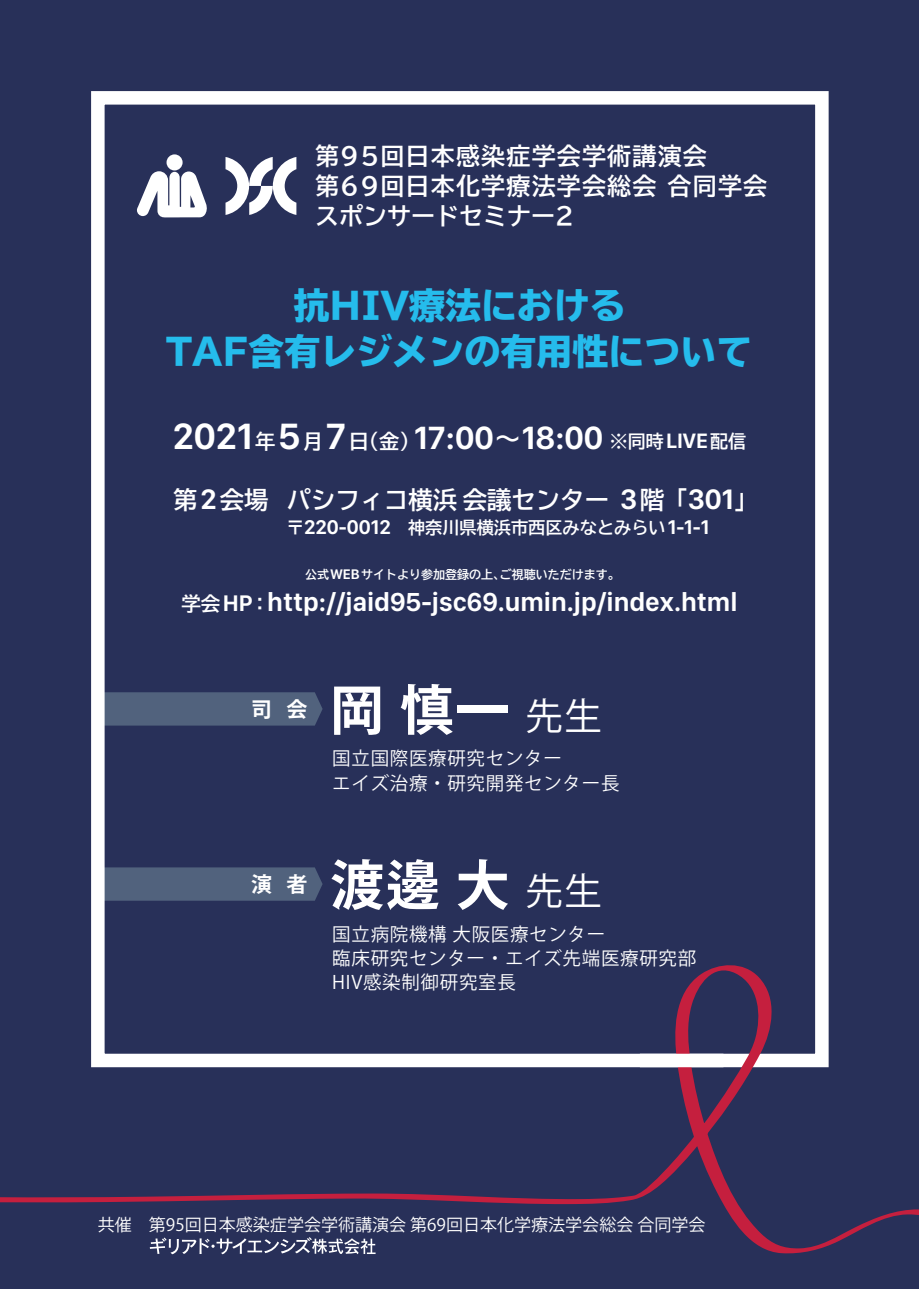
<style>
.page{position:relative;width:919px;height:1289px;background:#fff}
.page>*{position:absolute;margin:0;border:0;box-sizing:border-box;transform-origin:0 0}
.t1{font:700 53.85px "Koz Go Pr 6 N";color:#fff}
.t2{font:800 36px/46.5px "TBUD Go Std";color:#25bcec;text-align:center}
.t3{font:600 33.45px "SF Compact Display";color:#fff}
.t4{font:600 27px "SF Compact Display";color:#fff}
.t5{font:700 24.3px "TBUD Go Std";color:#fff}
.t6{font:700 24px/29.7px "TBUD Go Std";letter-spacing:.05em;color:#fff}
.t7{font:700 21px "Koz Go Pro";color:#fff}
.t8{font:18.45px/24px "Koz Go Pr 6 N";letter-spacing:.04em;color:#fff}
.t9{font:700 17.1px "TBUD Go Std";color:#fff}
.t10{font:16.95px "Koz Go Pr 6 N";color:#fff}
.t11{font:700 12px "TBUD Go Std";color:#fff}
.s1{font-size:37.95px}
.s2{font-family:"TBUD Go Std";font-weight:700;font-size:20.25px}
.s3{font-family:"TBUD Go Std";font-weight:700;font-size:27.9px}
.s4{font-family:"TBUD Go Std";font-weight:700;font-size:18px}
.s5{font-size:21.6px}
.s6{font-family:"SF Compact Display";font-weight:600;font-size:29.25px}
.s7{font-family:"SF Compact Display";font-weight:600;font-size:20.55px}
.s8{font-family:"SF Compact Display";font-weight:600;font-size:14.4px}
.s9{font-family:"TBUD Go Std";font-weight:700;font-size:19.5px}
.s10{font-size:23.4px}
.s11{font-weight:400;font-size:37.5px}
</style>
<div class="page">
<div style="left:0;top:0;width:918px;height:1288px;background:#283059"></div>
<div style="left:106px;top:867px;width:216px;height:33px;background:#51627d"></div>
<div style="left:106px;top:692px;width:216px;height:33px;background:#51627d"></div>
<div style="left:91px;top:91px;width:737px;height:976px;border:14px solid #fff"></div>
<svg style="left:0;top:961px;width:918px;height:293px"></svg>
<div style="left:639px;top:1053px;width:84px;height:14px;background:#fff"></div>
<svg style="left:137px;top:154px;width:70px;height:63px"></svg>
<svg style="left:225px;top:157px;width:71px;height:58px"></svg>
<h3 class="t6" style="left:315px;top:141px;width:453px">第95回日本感染症学会学術講演会第69回日本化学療法学会総会 合同学会スポンサードセミナー2</h3>
<h2 class="t2" style="left:166px;top:283px;width:588px">抗HIV療法における<br>TAF含有レジメンの有用性について</h2>
<h3 class="t3" style="left:173px;top:417px;width:575px"><span class="s1">2021</span><span class="s2">年</span><span class="s1">5</span><span class="s2">月</span><span class="s1">7</span><span class="s2">日（金）</span>17:00<span class="s3">～</span>18:00 <span class="s4">※同時</span><span class="s5">LIVE</span><span class="s4">配信</span></h3>
<h3 class="t5" style="left:173px;top:479px;width:586px">第<span class="s6">2</span>会場 パシフィコ横浜会議センター <span class="s6">3</span>階「<span class="s6">301</span>」</h3>
<p class="t9" style="left:287px;top:514px;width:424px">〒<span class="s7">220-0012</span>　神奈川県横浜市西区みなとみらい<span class="s7">1-1-1</span></p>
<p class="t11" style="left:305px;top:565px;width:316px">公式<span class="s8">WEB</span>サイトより参加登録の上、ご視聴いただけます。</p>
<h3 class="t4" style="left:181px;top:585px;width:557px"><span class="s9">学会</span><span class="s10">HP</span><span class="s9">：</span>http://jaid95-jsc69.umin.jp/index.html</h3>
<p class="t7" style="left:251px;top:695px;width:58px">司 会</p>
<h1 class="t1" style="left:330px;top:679px;width:273px">岡 慎一 <span class="s11">先生</span></h1>
<p class="t8" style="left:332px;top:747px;width:288px">国立国際医療研究センター<br>エイズ治療・研究開発センター長</p>
<p class="t7" style="left:251px;top:870px;width:58px">演 者</p>
<h1 class="t1" style="left:330px;top:854px;width:273px">渡邊 大 <span class="s11">先生</span></h1>
<p class="t8" style="left:332px;top:922px;width:365px">国立病院機構 大阪医療センター<br>臨床研究センター・エイズ先端医療研究部<br>HIV感染制御研究室長</p>
<p class="t10" style="left:98px;top:1214px;width:609px">共催　第95回日本感染症学会学術講演会 第69回日本化学療法学会総会 合同学会</p>
</div>
